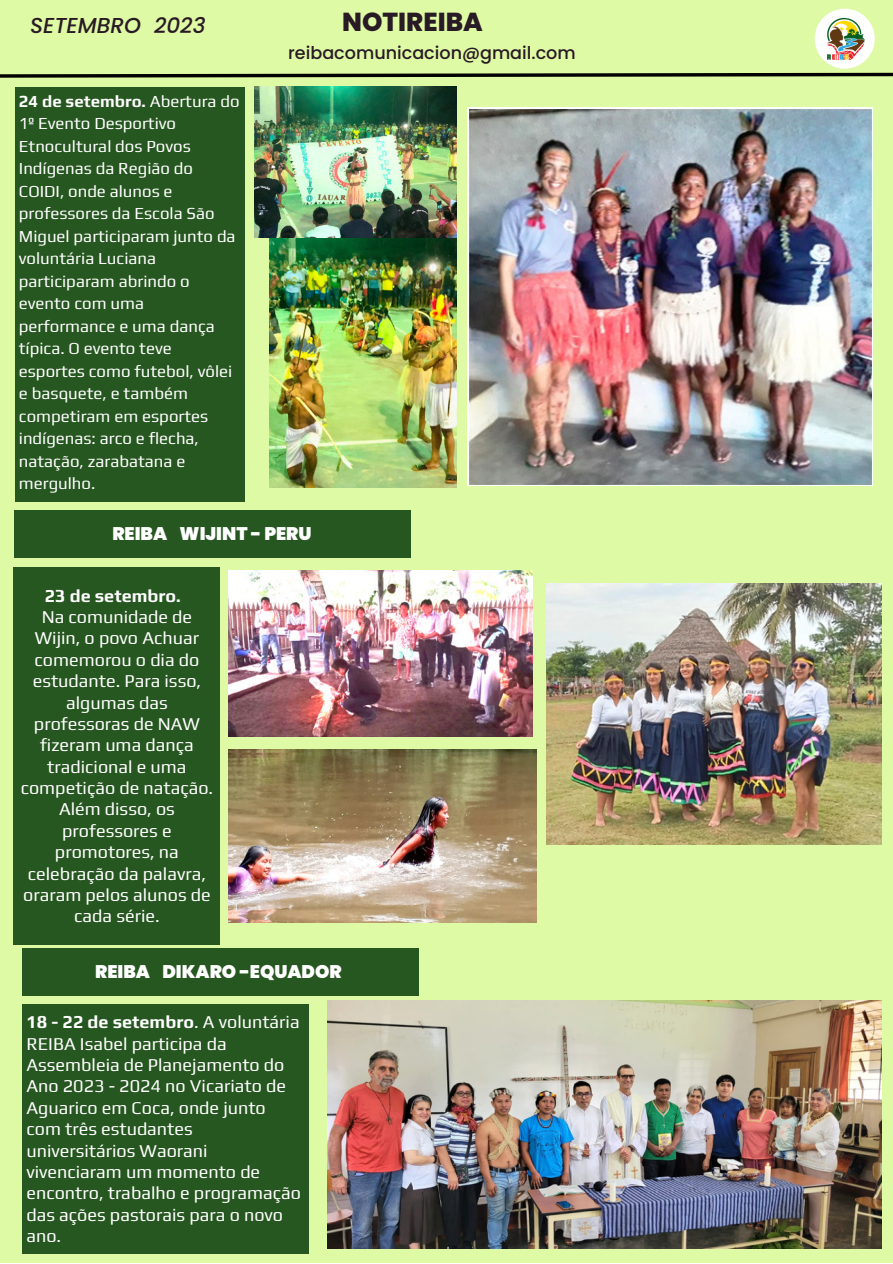
<style>
.page{position:relative;width:893px;height:1264px;background:#fff}
.page>*{position:absolute;margin:0;border:0;box-sizing:border-box;transform-origin:0 0}
.t1{font:800 25.95px "Poppins";color:#291b25}
.t2{font:italic 500 21.6px "Poppins";color:#291b25}
.t3{font:900 18.3px "Poppins";color:#fff}
.t4{font:18px/21.3px "Play";color:#fff;text-align:center}
.t5{font:700 18px "Play";color:#fff}
.t6{font:500 17.55px "Poppins";color:#291b25}
.t7{font:16.8px/22.5px "Play";color:#fff}
.s1{font-weight:700}
</style>
<div class="page">
<div style="left:0;top:0;width:892px;height:1262px;background:#dffaa5"></div>
<svg style="left:0;top:72px;width:892px;height:6px"></svg>
<div style="left:814px;top:9px;width:60px;height:60px;background:#fff;border-radius:50%"></div>
<img style="left:827px;top:18px;width:37px;height:41px">
<div style="left:14px;top:511px;width:396px;height:47px;background:#275720"></div>
<div style="left:14px;top:567px;width:206px;height:377px;background:#275720"></div>
<img style="left:229px;top:749px;width:308px;height:173px">
<img style="left:229px;top:570px;width:303px;height:166px">
<img style="left:546px;top:583px;width:335px;height:261px">
<img style="left:270px;top:238px;width:186px;height:249px">
<img style="left:467px;top:108px;width:405px;height:377px">
<div style="left:15px;top:87px;width:230px;height:414px;background:#275720"></div>
<img style="left:255px;top:87px;width:201px;height:150px">
<div style="left:22px;top:948px;width:396px;height:47px;background:#275720"></div>
<div style="left:22px;top:1004px;width:286px;height:249px;background:#275720"></div>
<img style="left:328px;top:1000px;width:553px;height:248px">
<p class="t2" style="left:30px;top:10px;width:177px">SETEMBRO 2023</p>
<p class="t1" style="left:342px;top:4px;width:142px">NOTIREIBA</p>
<p class="t7" style="left:19px;top:90px;width:222px"><span class="s1">24 de setembro.</span> Abertura do<br>1º Evento Desportivo<br>Etnocultural dos Povos<br>Indígenas da Região do<br>COIDI, onde alunos e professores da Escola São<br>Miguel participaram junto da voluntária Luciana participaram abrindo o evento com uma performance e uma dança típica. O evento teve esportes como futebol, vôlei e basquete, e também competiram em esportes indígenas: arco e flecha, natação, zarabatana e mergulho.</p>
<p class="t6" style="left:288px;top:40px;width:289px">reibacomunicacion@gmail.com</p>
<p class="t3" style="left:112px;top:521px;width:201px">REIBA WIJINT - PERU</p>
<p class="t5" style="left:45px;top:585px;width:138px">23 de setembro.</p>
<p class="t4" style="left:21px;top:606px;width:194px">Na comunidade de<br>Wijin, o povo Achuar comemorou o dia do estudante. Para isso, algumas das professoras de NAW fizeram uma dança tradicional e uma competição de natação.<br>Além disso, os professores e promotores, na celebração da palavra, oraram pelos alunos de cada série.</p>
<p class="t3" style="left:95px;top:958px;width:248px">REIBA DIKARO -EQUADOR</p>
<p class="t4" style="left:26px;top:1011px;width:276px;text-align:left"><span class="s1">18 - 22 de setembro</span>. A voluntária<br>REIBA Isabel participa da<br>Assembleia de Planejamento do<br>Ano 2023 - 2024 no Vicariato de<br>Aguarico em Coca, onde junto com três estudantes universitários Waorani vivenciaram um momento de encontro, trabalho e programação das ações pastorais para o novo ano.</p>
</div>
